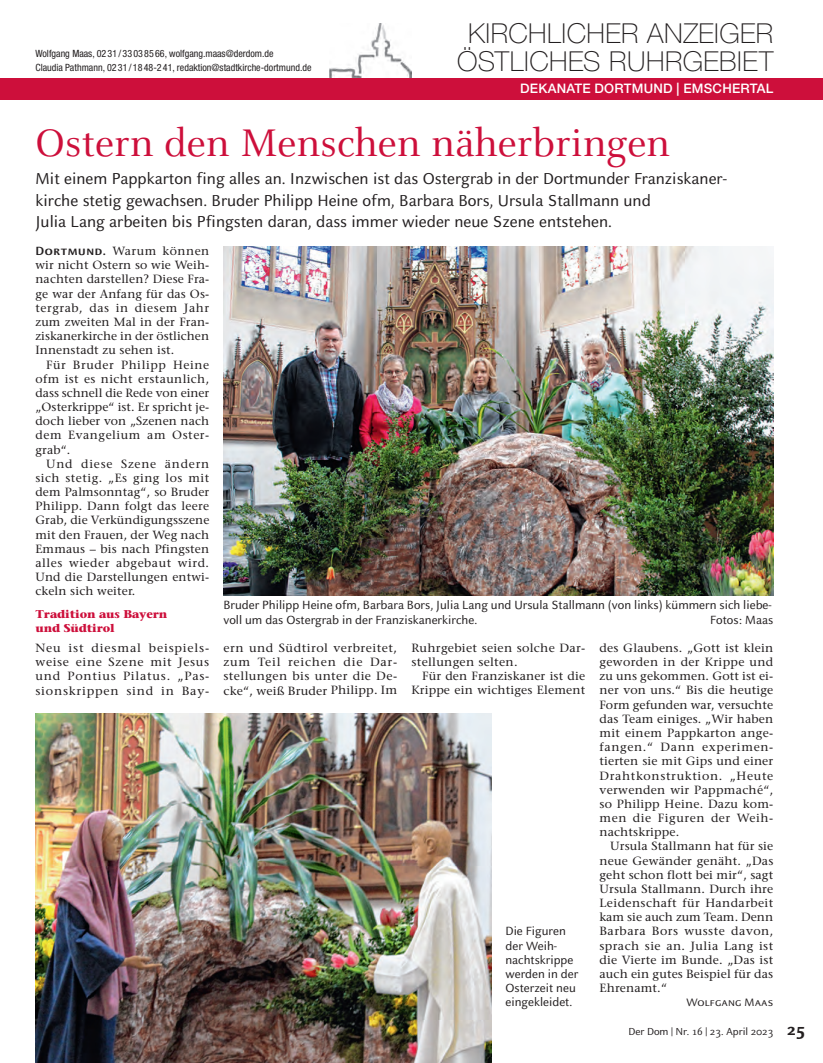
<style>
.page{position:relative;width:823px;height:1063px;background:#fff}
.page>*{position:absolute;margin:0;border:0;box-sizing:border-box;transform-origin:0 0}
.t1{font:42.5px "Celeste";color:#cd0f3b}
.t2{font:100 27.5px/28.4px "Helvetica Neue LT Std";letter-spacing:.015em;color:#231f20;text-align:center}
.t3{font:17.5px/21.2px "Celeste Sans";color:#231f20}
.t4{font:13.12px/14.1px "Celeste Sans";color:#231f20}
.t5{font:500 13.12px "Helvetica Neue LT Std";letter-spacing:.02em;color:#fff}
.t6{font:11.88px/14.1px "Stone Serif";letter-spacing:.01em;color:#231f20;text-align:justify;scale:1.04 1}
.t7{font:11.88px/14.1px "Stone Serif";letter-spacing:.01em;color:#231f20;text-align:justify}
.t8{font:11.88px/14.1px "Stone Serif";letter-spacing:.01em;color:#231f20;text-align:justify;scale:1.05 1}
.t9{font:11.88px "Celeste Sans SC";letter-spacing:.01em;color:#231f20}
.t10{font:700 11.25px/14.1px "Stone Serif";letter-spacing:-.01em;color:#cd0f3b}
.t11{font:11.25px "Celeste Sans";color:#231f20}
.t12{font:condensed 10px/14.1px "Helvetica Neue LT Std";color:#231f20}
.s1{font-family:"Celeste Sans SC";font-weight:700;font-size:13.12px}
.s2{font-weight:800;font-size:17.5px}
</style>
<div class="page">
<img style="left:223px;top:246px;width:549px;height:349px">
<img style="left:35px;top:714px;width:456px;height:349px">
<div style="left:0;top:78px;width:822px;height:21px;background:#cd0f3b"></div>
<img style="left:330px;top:24px;width:81px;height:54px">
<p class="t12" style="left:35px;top:46px;width:277px">Wolfgang Maas, 02 31 / 33 03 85 66, wolfgang.maas@derdom.de<br>Claudia Pathmann, 02 31 / 18 48-2 41, redaktion@stadtkirche-dortmund.de</p>
<h2 class="t2" style="left:457px;top:19px;width:317px">KIRCHLICHER ANZEIGER<br>ÖSTLICHES RUHRGEBIET</h2>
<p class="t5" style="left:520px;top:81px;width:254px">DEKANATE DORTMUND | EMSCHERTAL</p>
<h1 class="t1" style="left:35px;top:120px;width:635px">Ostern den Menschen näherbringen</h1>
<p class="t3" style="left:35px;top:168px;width:692px">Mit einem Pappkarton fing alles an. Inzwischen ist das Ostergrab in der Dortmunder Franziskaner&shy;kirche stetig gewachsen. Bruder Philipp Heine ofm, Barbara Bors, Ursula Stallmann und<br>Julia Lang arbeiten bis Pfingsten daran, dass immer wieder neue Szene entstehen.</p>
<p class="t7" style="left:35px;top:244px;width:175px"><span class="s1">Dortmund.</span> Warum können wir nicht Ostern so wie Weih&shy;nachten darstellen? Diese Fra&shy;ge war der Anfang für das Os&shy;tergrab, das in diesem Jahr zum zweiten Mal in der Fran&shy;ziskanerkirche in der östlichen Innenstadt zu sehen ist.</p>
<p class="t7" style="left:35px;top:357px;width:175px;text-indent:11px">Für Bruder Philipp Heine ofm ist es nicht erstaunlich, dass schnell die Rede von einer „Osterkrippe“ ist. Er spricht je&shy;doch lieber von „Szenen nach dem Evangelium am Oster&shy;grab“.</p>
<p class="t7" style="left:35px;top:456px;width:175px;text-indent:11px">Und diese Szene ändern sich stetig. „Es ging los mit dem Palmsonntag“, so Bruder Philipp. Dann folgt das leere Grab, die Verkündigungsszene mit den Frauen, der Weg nach Emmaus – bis nach Pfingsten alles wieder abgebaut wird.<br>Und die Darstellungen entwi&shy;ckeln sich weiter.</p>
<p class="t10" style="left:35px;top:607px;width:133px">Tradition aus Bayern und Südtirol</p>
<p class="t8" style="left:35px;top:641px;width:167px">Neu ist diesmal beispiels&shy;weise eine Szene mit Jesus und Pontius Pilatus. „Pas&shy;sionskrippen sind in Bay-</p>
<p class="t8" style="left:223px;top:641px;width:167px">ern und Südtirol verbreitet, zum Teil reichen die Dar&shy;stellungen bis unter die De&shy;cke“, weiß Bruder Philipp. Im</p>
<p class="t8" style="left:411px;top:641px;width:167px">Ruhrgebiet seien solche Dar&shy;stellungen selten.</p>
<p class="t4" style="left:223px;top:598px;width:549px">Bruder Philipp Heine ofm, Barbara Bors, Julia Lang und Ursula Stallmann (von links) kümmern sich liebe&shy;voll um das Ostergrab in der Franziskanerkirche.</p>
<p class="t4" style="left:709px;top:613px;width:65px">Fotos: Maas</p>
<p class="t6" style="left:599px;top:641px;width:169px">des Glaubens. „Gott ist klein geworden in der Krippe und zu uns gekommen. Gott ist ei&shy;ner von uns.“ Bis die heutige Form gefunden war, versuchte das Team einiges. „Wir haben mit einem Pappkarton ange&shy;fangen.“ Dann experimen&shy;tierten sie mit Gips und einer Drahtkonstruktion. „Heute verwenden wir Pappmaché“, so Philipp Heine. Dazu kom&shy;men die Figuren der Weih&shy;nachtskrippe.</p>
<p class="t6" style="left:599px;top:839px;width:169px;text-indent:11px">Ursula Stallmann hat für sie neue Gewänder genäht. „Das geht schon flott bei mir“, sagt Ursula Stallmann. Durch ihre Leidenschaft für Handarbeit kam sie auch zum Team. Denn Barbara Bors wusste davon, sprach sie an. Julia Lang ist die Vierte im Bunde. „Das ist auch ein gutes Beispiel für das Ehrenamt.“</p>
<p class="t9" style="left:685px;top:996px;width:89px">Wolfgang Maas</p>
<p class="t6" style="left:411px;top:669px;width:168px;text-align:right">Für den Franziskaner ist die<br>Krippe ein wichtiges Element</p>
<p class="t4" style="left:505px;top:924px;width:74px">Die Figuren der Weih&shy;nachtskrippe werden in der<br>Osterzeit neu eingekleidet.</p>
<p class="t11" style="left:628px;top:1025px;width:178px">Der Dom | Nr. 16 | 23. April 2023 <span class="s2">25</span></p>
</div>
